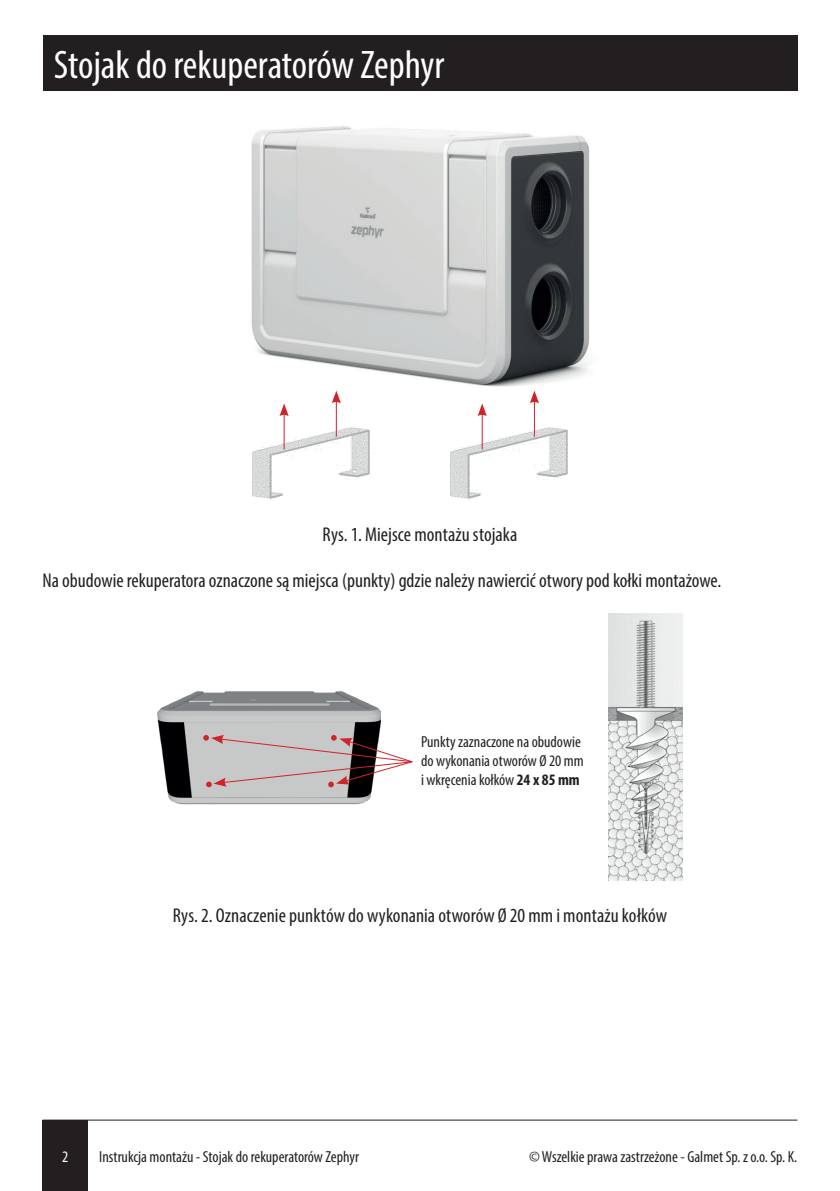
<style>
.page{position:relative;width:840px;height:1191px;background:#fff}
.page>*{position:absolute;margin:0;border:0;box-sizing:border-box;transform-origin:0 0}
.t1{font:condensed 40px "Myriad Pro";color:#fff}
.t2{font:condensed 20px "Myriad Pro";color:#231f20}
.t3{font:condensed 16px/19.2px "Myriad Pro";color:#231f20}
.t4{font:condensed 16px "Myriad Pro";color:#fff}
.s1{font-weight:700}
</style>
<div class="page">
<hr style="left:43px;top:1119px;width:754px;height:1px;background:#231f20">
<div style="left:43px;top:1120px;width:45px;height:71px;background:#231f20"></div>
<div style="left:43px;top:35px;width:754px;height:56px;background:#231f20"></div>
<img style="left:450px;top:423px;width:118px;height:76px">
<img style="left:252px;top:423px;width:118px;height:76px">
<img style="left:251px;top:126px;width:339px;height:261px">
<hr style="left:481px;top:413px;width:1px;height:36px;background:#d1232a">
<svg style="left:477px;top:403px;width:9px;height:13px"></svg>
<hr style="left:283px;top:413px;width:1px;height:36px;background:#d1232a">
<svg style="left:279px;top:403px;width:9px;height:13px"></svg>
<hr style="left:533px;top:400px;width:1px;height:37px;background:#d1232a">
<svg style="left:530px;top:391px;width:8px;height:12px"></svg>
<hr style="left:335px;top:400px;width:1px;height:37px;background:#d1232a">
<svg style="left:332px;top:391px;width:9px;height:12px"></svg>
<img style="left:157px;top:691px;width:224px;height:114px">
<svg style="left:203px;top:735px;width:210px;height:52px"></svg>
<img style="left:608px;top:614px;width:74px;height:267px">
<h1 class="t1" style="left:54px;top:41px;width:391px">Stojak do rekuperatorów Zephyr</h1>
<p class="t2" style="left:322px;top:522px;width:196px">Rys. 1. Miejsce montażu stojaka</p>
<p class="t2" style="left:43px;top:568px;width:680px">Na obudowie rekuperatora oznaczone są miejsca (punkty) gdzie należy nawiercić otwory pod kołki montażowe.</p>
<p class="t3" style="left:421px;top:731px;width:164px">Punkty zaznaczone na obudowie do wykonania otworów Ø 20 mm i wkręcenia kołków <span class="s1">24 x 85 mm</span></p>
<p class="t2" style="left:173px;top:903px;width:495px">Rys. 2. Oznaczenie punktów do wykonania otworów Ø 20 mm i montażu kołków</p>
<p class="t4" style="left:62px;top:1146px;width:8px">2</p>
<p class="t3" style="left:99px;top:1146px;width:261px">Instrukcja montażu - Stojak do rekuperatorów Zephyr</p>
<p class="t3" style="left:528px;top:1146px;width:270px">© Wszelkie prawa zastrzeżone - Galmet Sp. z o.o. Sp. K.</p>
</div>
